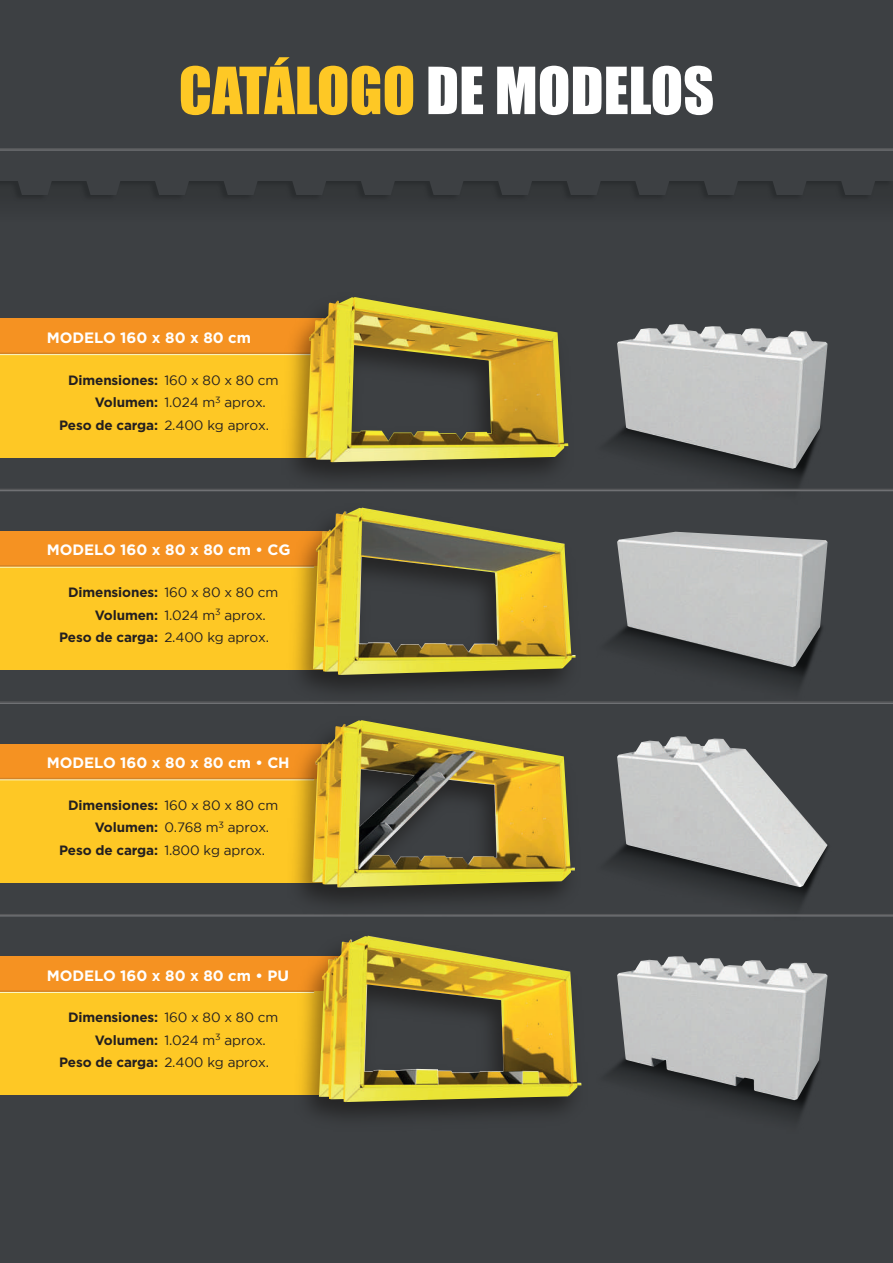
<style>
.page{position:relative;width:893px;height:1263px;background:#3d4043}
.page>*{position:absolute;margin:0;border:0;box-sizing:border-box;transform-origin:0 0}
.t1{font:60px "Impact";color:#fff}
.t2{font:700 15px "Gotham";color:#fff}
.t3{font:13.5px "Gotham";letter-spacing:-.01em;color:#231f20}
.t4{font:700 13.5px "Gotham";letter-spacing:-.01em;color:#231f20}
.s1{color:#fec825}
.s2{font-weight:400}
.s3{font-weight:700}
</style>
<div class="page">
<svg style="left:16px;top:181px;width:38px;height:14px"></svg>
<svg style="left:84px;top:181px;width:39px;height:14px"></svg>
<svg style="left:153px;top:181px;width:38px;height:14px"></svg>
<svg style="left:222px;top:181px;width:38px;height:14px"></svg>
<svg style="left:290px;top:181px;width:38px;height:14px"></svg>
<svg style="left:359px;top:181px;width:38px;height:14px"></svg>
<svg style="left:427px;top:181px;width:39px;height:14px"></svg>
<svg style="left:496px;top:181px;width:38px;height:14px"></svg>
<svg style="left:565px;top:181px;width:38px;height:14px"></svg>
<svg style="left:633px;top:181px;width:38px;height:14px"></svg>
<svg style="left:702px;top:181px;width:38px;height:14px"></svg>
<svg style="left:770px;top:181px;width:39px;height:14px"></svg>
<svg style="left:839px;top:181px;width:38px;height:14px"></svg>
<hr style="left:0;top:149px;width:893px;height:2px;background:#76787b">
<hr style="left:0;top:148px;width:893px;height:2px;background:#57585a">
<img style="left:591px;top:852px;width:291px;height:65px">
<img style="left:617px;top:761px;width:211px;height:126px">
<img style="left:608px;top:1065px;width:199px;height:55px">
<img style="left:617px;top:956px;width:211px;height:144px">
<img style="left:609px;top:634px;width:200px;height:127px">
<img style="left:617px;top:562px;width:209px;height:105px">
<img style="left:585px;top:434px;width:288px;height:128px">
<img style="left:617px;top:324px;width:211px;height:145px">
<div style="left:0;top:319px;width:344px;height:138px;background:#fec825"></div>
<div style="left:0;top:319px;width:344px;height:34px;background:#f59222"></div>
<hr style="left:0;top:354px;width:314px;height:1px;background:#fbf8c2">
<hr style="left:0;top:353px;width:314px;height:1px;background:#d58326">
<div style="left:0;top:531px;width:344px;height:139px;background:#fec825"></div>
<div style="left:0;top:531px;width:344px;height:35px;background:#f59222"></div>
<hr style="left:0;top:566px;width:314px;height:2px;background:#fbf8c2">
<hr style="left:0;top:565px;width:314px;height:2px;background:#d58326">
<div style="left:0;top:744px;width:344px;height:138px;background:#fec825"></div>
<div style="left:0;top:744px;width:344px;height:34px;background:#f59222"></div>
<hr style="left:0;top:779px;width:314px;height:1px;background:#fbf8c2">
<hr style="left:0;top:778px;width:314px;height:1px;background:#d58326">
<div style="left:0;top:957px;width:344px;height:138px;background:#fec825"></div>
<div style="left:0;top:957px;width:344px;height:34px;background:#f59222"></div>
<hr style="left:0;top:991px;width:314px;height:2px;background:#fbf8c2">
<hr style="left:0;top:990px;width:314px;height:2px;background:#d58326">
<hr style="left:0;top:702px;width:893px;height:2px;background:#76787b">
<hr style="left:0;top:701px;width:893px;height:2px;background:#57585a">
<hr style="left:0;top:915px;width:893px;height:1px;background:#76787b">
<hr style="left:0;top:914px;width:893px;height:1px;background:#57585a">
<img style="left:273px;top:318px;width:312px;height:174px">
<img style="left:306px;top:297px;width:262px;height:165px">
<hr style="left:0;top:490px;width:893px;height:1px;background:#76787b">
<hr style="left:0;top:489px;width:893px;height:1px;background:#57585a">
<img style="left:280px;top:495px;width:312px;height:196px">
<img style="left:313px;top:508px;width:262px;height:167px">
<img style="left:286px;top:935px;width:296px;height:183px">
<img style="left:319px;top:936px;width:262px;height:166px">
<img style="left:280px;top:749px;width:311px;height:168px">
<img style="left:312px;top:720px;width:263px;height:167px">
<h1 class="t1" style="left:179px;top:44px;width:537px"><span class="s1">CATÁLOGO</span> DE MODELOS</h1>
<p class="t2" style="left:47px;top:329px;width:206px">MODELO 160 x 80 x 80 cm</p>
<p class="t4" style="left:68px;top:372px;width:212px">Dimensiones: <span class="s2">160 x 80 x 80 cm</span></p>
<p class="t3" style="left:95px;top:395px;width:173px"><span class="s3">Volumen:</span> 1.024 m<sup>3</sup> aprox.</p>
<p class="t3" style="left:59px;top:417px;width:211px"><span class="s3">Peso de carga:</span> 2.400 kg aprox.</p>
<p class="t2" style="left:47px;top:541px;width:245px">MODELO 160 x 80 x 80 cm • CG</p>
<p class="t4" style="left:68px;top:584px;width:212px">Dimensiones: <span class="s2">160 x 80 x 80 cm</span></p>
<p class="t3" style="left:95px;top:607px;width:173px"><span class="s3">Volumen:</span> 1.024 m<sup>3</sup> aprox.</p>
<p class="t3" style="left:59px;top:630px;width:211px"><span class="s3">Peso de carga:</span> 2.400 kg aprox.</p>
<p class="t2" style="left:47px;top:754px;width:245px">MODELO 160 x 80 x 80 cm • CH</p>
<p class="t4" style="left:68px;top:797px;width:212px">Dimensiones: <span class="s2">160 x 80 x 80 cm</span></p>
<p class="t3" style="left:95px;top:820px;width:176px"><span class="s3">Volumen:</span> 0.768 m<sup>3</sup> aprox.</p>
<p class="t3" style="left:59px;top:842px;width:208px"><span class="s3">Peso de carga:</span> 1.800 kg aprox.</p>
<p class="t2" style="left:47px;top:967px;width:244px">MODELO 160 x 80 x 80 cm • PU</p>
<p class="t4" style="left:68px;top:1010px;width:212px">Dimensiones: <span class="s2">160 x 80 x 80 cm</span></p>
<p class="t3" style="left:95px;top:1033px;width:173px"><span class="s3">Volumen:</span> 1.024 m<sup>3</sup> aprox.</p>
<p class="t3" style="left:59px;top:1055px;width:211px"><span class="s3">Peso de carga:</span> 2.400 kg aprox.</p>
</div>
